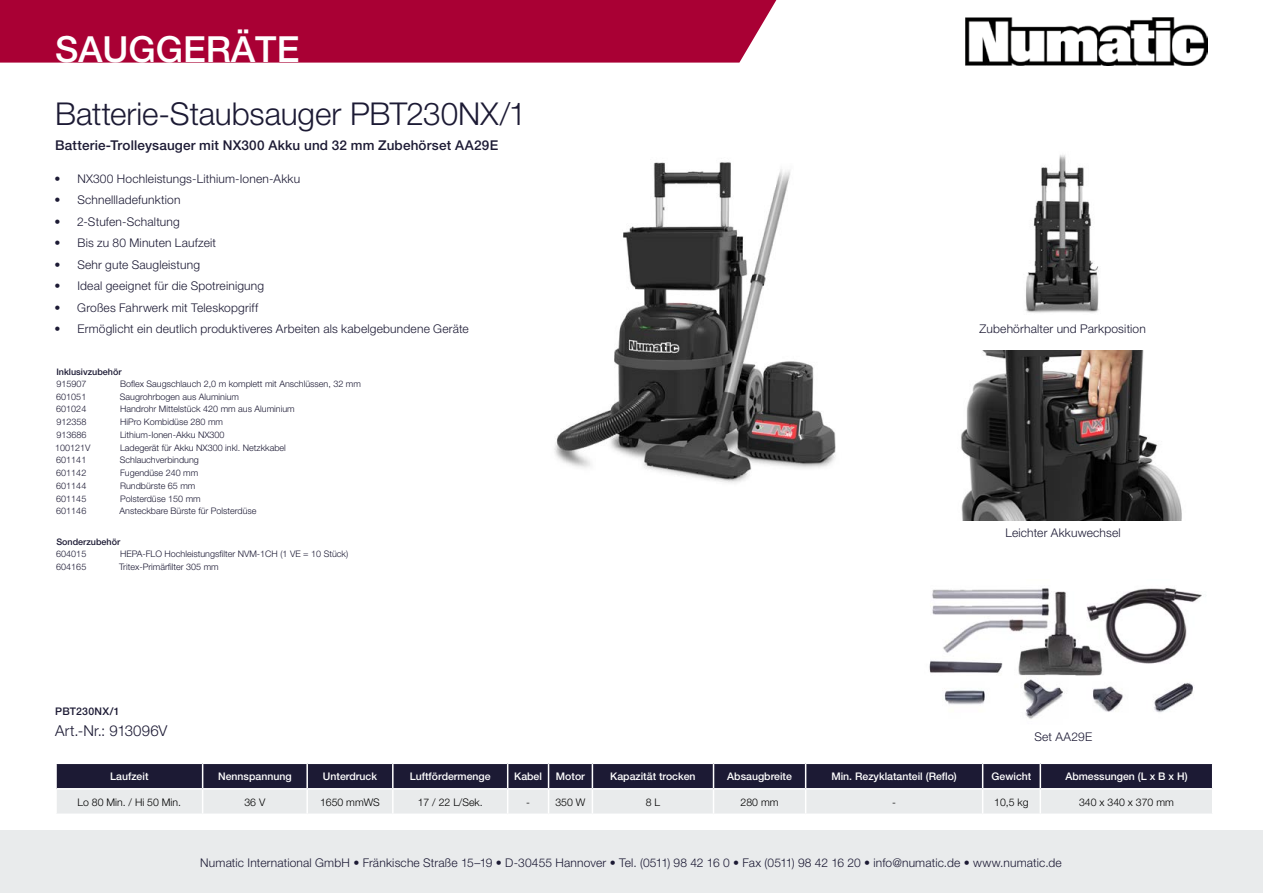
<style>
.page{position:relative;width:1263px;height:893px;background:#fff}
.page>*{position:absolute;margin:0;border:0;box-sizing:border-box;transform-origin:0 0}
.t1{font:500 36px "Helvetica Neue";color:#fff}
.t2{font:300 31.5px "Helvetica Neue";letter-spacing:-.005em;color:#1c1a34}
.t3{font:300 15px "Helvetica Neue";letter-spacing:.01em;color:#1c1a34}
.t4{font:500 13.5px "Helvetica Neue";letter-spacing:.01em;color:#1c1a34}
.t5{font:300 12px "Helvetica Neue";letter-spacing:.015em;color:#1c1a34}
.t6{font:500 10.5px "Helvetica Neue";color:#fff}
.t7{font:300 10.5px "Helvetica Neue";color:#000}
.t8{font:500 10.5px "Helvetica Neue";letter-spacing:.02em;color:#1c1a34}
.t9{font:300 9px "Helvetica Neue";color:#1c1a34}
.t10{font:500 9px "Helvetica Neue";color:#1c1a34}
</style>
<div class="page">
<div style="left:0;top:831px;width:1263px;height:62px;background:#e9ebec"></div>
<img style="left:965px;top:18px;width:243px;height:47px">
<div style="left:0;top:0;width:776px;height:63px;background:#a90034"></div>
<svg style="left:56px;top:763px;width:1157px;height:51px;background:#8a8a97"></svg>
<hr style="left:1040px;top:788px;width:172px;height:1px;background:#fff">
<hr style="left:1039px;top:789px;width:2px;height:24px;background:#fff">
<img style="left:961px;top:350px;width:221px;height:170px">
<img style="left:929px;top:588px;width:273px;height:131px">
<img style="left:1025px;top:155px;width:74px;height:158px">
<img style="left:554px;top:162px;width:282px;height:321px">
<h1 class="t1" style="left:55px;top:28px;width:246px">SAUGGERÄTE</h1>
<h2 class="t2" style="left:55px;top:94px;width:473px">Batterie-Staubsauger PBT230NX/1</h2>
<p class="t4" style="left:55px;top:138px;width:444px">Batterie-Trolleysauger mit NX300 Akku und 32 mm Zubehörset AA29E</p>
<p class="t5" style="left:55px;top:171px;width:247px">• NX300 Hochleistungs-Lithium-Ionen-Akku</p>
<p class="t5" style="left:55px;top:193px;width:127px">• Schnellladefunktion</p>
<p class="t5" style="left:55px;top:214px;width:127px">• 2-Stufen-Schaltung</p>
<p class="t5" style="left:55px;top:236px;width:163px">• Bis zu 80 Minuten Laufzeit</p>
<p class="t5" style="left:55px;top:257px;width:147px">• Sehr gute Saugleistung</p>
<p class="t5" style="left:55px;top:279px;width:211px">• Ideal geeignet für die Spotreinigung</p>
<p class="t5" style="left:55px;top:300px;width:205px">• Großes Fahrwerk mit Teleskopgriff</p>
<p class="t5" style="left:55px;top:322px;width:416px">• Ermöglicht ein deutlich produktiveres Arbeiten als kabelgebundene Geräte</p>
<p class="t10" style="left:56px;top:366px;width:67px">Inklusivzubehör</p>
<p class="t9" style="left:56px;top:378px;width:32px">915907</p>
<p class="t9" style="left:120px;top:378px;width:242px">Boflex Saugschlauch 2,0 m komplett mit Anschlüssen, 32 mm</p>
<p class="t9" style="left:56px;top:391px;width:32px">601051</p>
<p class="t9" style="left:120px;top:391px;width:121px">Saugrohrbogen aus Aluminium</p>
<p class="t9" style="left:56px;top:404px;width:32px">601024</p>
<p class="t9" style="left:120px;top:404px;width:176px">Handrohr Mittelstück 420 mm aus Aluminium</p>
<p class="t9" style="left:56px;top:416px;width:32px">912358</p>
<p class="t9" style="left:120px;top:416px;width:105px">HiPro Kombidüse 280 mm</p>
<p class="t9" style="left:56px;top:429px;width:32px">913686</p>
<p class="t9" style="left:120px;top:429px;width:106px">Lithium-Ionen-Akku NX300</p>
<p class="t9" style="left:55px;top:442px;width:37px">100121V</p>
<p class="t9" style="left:120px;top:442px;width:167px">Ladegerät für Akku NX300 inkl. Netzkkabel</p>
<p class="t9" style="left:56px;top:455px;width:32px">601141</p>
<p class="t9" style="left:120px;top:455px;width:81px">Schlauchverbindung</p>
<p class="t9" style="left:56px;top:467px;width:32px">601142</p>
<p class="t9" style="left:120px;top:467px;width:80px">Fugendüse 240 mm</p>
<p class="t9" style="left:56px;top:480px;width:32px">601144</p>
<p class="t9" style="left:120px;top:480px;width:77px">Rundbürste 65 mm</p>
<p class="t9" style="left:56px;top:493px;width:32px">601145</p>
<p class="t9" style="left:120px;top:493px;width:82px">Polsterdüse 150 mm</p>
<p class="t9" style="left:56px;top:506px;width:32px">601146</p>
<p class="t9" style="left:120px;top:506px;width:139px">Ansteckbare Bürste für Polsterdüse</p>
<p class="t10" style="left:56px;top:536px;width:65px">Sonderzubehör</p>
<p class="t9" style="left:56px;top:548px;width:32px">604015</p>
<p class="t9" style="left:120px;top:548px;width:230px">HEPA-FLO Hochleistungsfilter NVM-1CH (1 VE = 10 Stück)</p>
<p class="t9" style="left:56px;top:561px;width:32px">604165</p>
<p class="t9" style="left:119px;top:561px;width:101px">Tritex-Primärfilter 305 mm</p>
<p class="t8" style="left:55px;top:705px;width:66px">PBT230NX/1</p>
<p class="t3" style="left:55px;top:722px;width:114px">Art.-Nr.: 913096V</p>
<p class="t5" style="left:979px;top:321px;width:168px">Zubehörhalter und Parkposition</p>
<p class="t5" style="left:1005px;top:525px;width:117px">Leichter Akkuwechsel</p>
<p class="t5" style="left:1034px;top:730px;width:59px">Set AA29E</p>
<p class="t6" style="left:110px;top:770px;width:40px">Laufzeit</p>
<p class="t6" style="left:218px;top:770px;width:75px">Nennspannung</p>
<p class="t6" style="left:323px;top:770px;width:56px">Unterdruck</p>
<p class="t6" style="left:410px;top:770px;width:82px">Luftfördermenge</p>
<p class="t6" style="left:514px;top:770px;width:29px">Kabel</p>
<p class="t6" style="left:556px;top:770px;width:30px">Motor</p>
<p class="t6" style="left:610px;top:770px;width:87px">Kapazität trocken</p>
<p class="t6" style="left:727px;top:770px;width:66px">Absaugbreite</p>
<p class="t6" style="left:831px;top:770px;width:127px">Min. Rezyklatanteil (Reflo)</p>
<p class="t6" style="left:991px;top:770px;width:41px">Gewicht</p>
<p class="t6" style="left:1065px;top:770px;width:124px">Abmessungen (L x B x H)</p>
<p class="t7" style="left:77px;top:795px;width:105px">Lo 80 Min. / Hi 50 Min.</p>
<p class="t7" style="left:244px;top:795px;width:22px">36 V</p>
<p class="t7" style="left:320px;top:795px;width:61px">1650 mmWS</p>
<p class="t7" style="left:418px;top:795px;width:66px">17 / 22 L/Sek.</p>
<p class="t7" style="left:526px;top:795px;width:5px">-</p>
<p class="t7" style="left:555px;top:795px;width:31px">350 W</p>
<p class="t7" style="left:646px;top:795px;width:16px">8 L</p>
<p class="t7" style="left:741px;top:795px;width:39px">280 mm</p>
<p class="t7" style="left:892px;top:795px;width:5px">-</p>
<p class="t7" style="left:994px;top:795px;width:36px">10,5 kg</p>
<p class="t7" style="left:1079px;top:795px;width:96px">340 x 340 x 370 mm</p>
<p class="t5" style="left:200px;top:855px;width:863px">Numatic International GmbH • Fränkische Straße 15–19 • D-30455 Hannover • Tel. (0511) 98 42 16 0 • Fax (0511) 98 42 16 20 • info@numatic.de • www.numatic.de</p>
</div>
